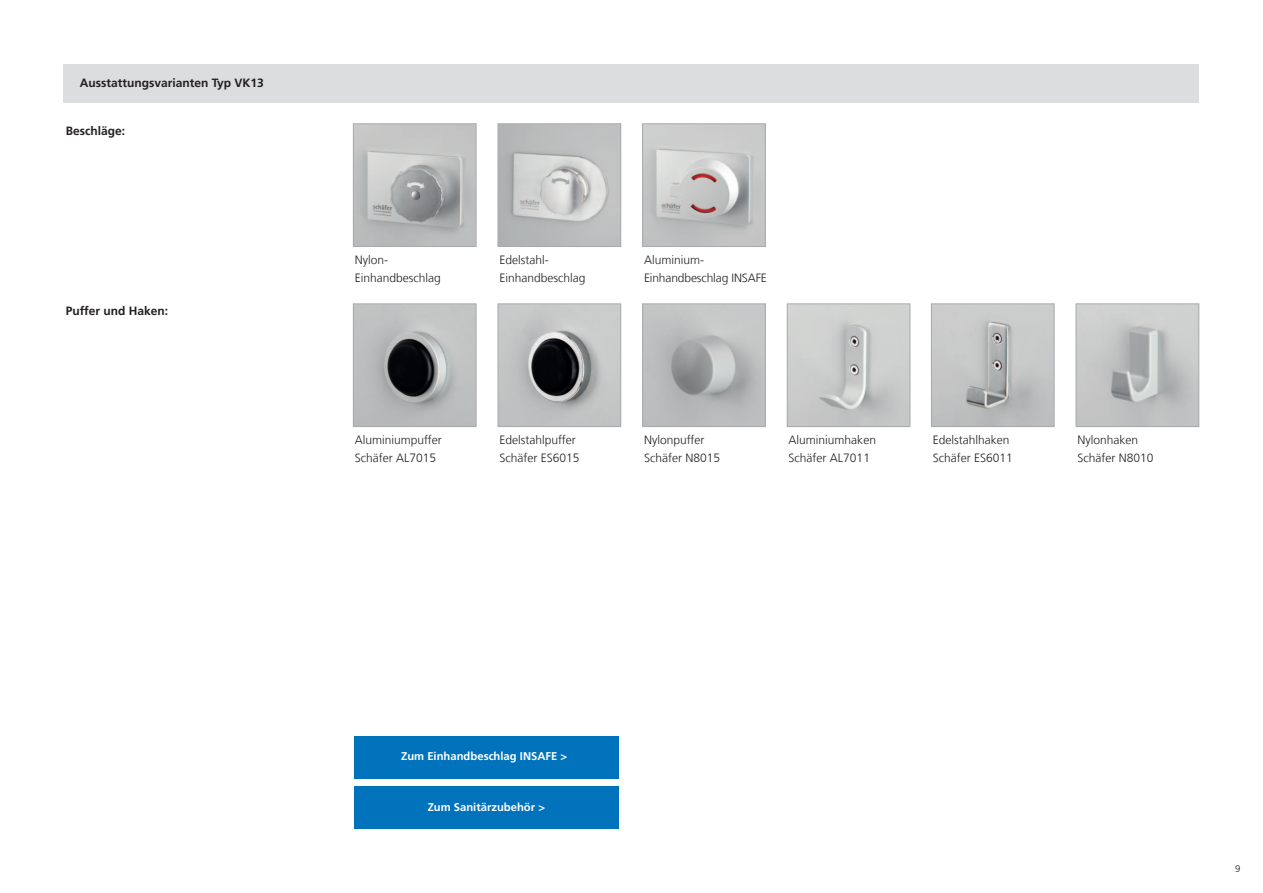
<style>
.page{position:relative;width:1263px;height:893px;background:#fff}
.page>*{position:absolute;margin:0;border:0;box-sizing:border-box;transform-origin:0 0}
.t1{font:300 12px/18px "Frutiger LT Com";color:#231f20}
.t2{font:700 12px "Frutiger LT Com";color:#231f20}
.t3{font:700 11.25px "Frutiger LT Com";color:#fff}
.t4{font:300 9.6px "Frutiger LT Com";color:#231f20}
</style>
<div class="page">
<div style="left:64px;top:64px;width:1135px;height:38px;background:#dcdddf"></div>
<div style="left:354px;top:787px;width:265px;height:42px;background:#0073bc"></div>
<img style="left:355px;top:306px;width:119px;height:119px">
<div style="left:353px;top:304px;width:123px;height:123px;border:1px solid #a8a9ad"></div>
<img style="left:500px;top:306px;width:119px;height:119px">
<div style="left:498px;top:304px;width:123px;height:123px;border:1px solid #a8a9ad"></div>
<img style="left:644px;top:306px;width:120px;height:119px">
<div style="left:642px;top:304px;width:124px;height:123px;border:1px solid #a8a9ad"></div>
<img style="left:789px;top:306px;width:119px;height:119px">
<div style="left:787px;top:304px;width:123px;height:123px;border:1px solid #a8a9ad"></div>
<img style="left:933px;top:306px;width:119px;height:119px">
<div style="left:931px;top:304px;width:123px;height:123px;border:1px solid #a8a9ad"></div>
<img style="left:1078px;top:306px;width:119px;height:119px">
<div style="left:1076px;top:304px;width:123px;height:123px;border:1px solid #a8a9ad"></div>
<img style="left:355px;top:125px;width:119px;height:120px">
<div style="left:353px;top:123px;width:123px;height:124px;border:1px solid #a8a9ad"></div>
<img style="left:500px;top:125px;width:119px;height:120px">
<div style="left:498px;top:123px;width:123px;height:124px;border:1px solid #a8a9ad"></div>
<img style="left:644px;top:125px;width:120px;height:120px">
<div style="left:642px;top:123px;width:124px;height:124px;border:1px solid #a8a9ad"></div>
<div style="left:354px;top:736px;width:265px;height:43px;background:#0073bc"></div>
<p class="t2" style="left:80px;top:78px;width:186px">Ausstattungsvarianten Typ VK13</p>
<p class="t2" style="left:66px;top:126px;width:61px">Beschläge:</p>
<p class="t2" style="left:66px;top:306px;width:104px">Puffer und Haken:</p>
<p class="t1" style="left:355px;top:252px;width:88px">Nylon-<br>Einhandbeschlag</p>
<p class="t1" style="left:499px;top:252px;width:88px">Edelstahl-<br>Einhandbeschlag</p>
<p class="t1" style="left:644px;top:252px;width:124px">Aluminium-<br>Einhandbeschlag INSAFE</p>
<p class="t1" style="left:355px;top:432px;width:89px">Aluminiumpuffer<br>Schäfer AL7015</p>
<p class="t1" style="left:499px;top:432px;width:82px">Edelstahlpuffer<br>Schäfer ES6015</p>
<p class="t1" style="left:644px;top:432px;width:78px">Nylonpuffer<br>Schäfer N8015</p>
<p class="t1" style="left:789px;top:432px;width:89px">Aluminiumhaken<br>Schäfer AL7011</p>
<p class="t1" style="left:933px;top:432px;width:82px">Edelstahlhaken<br>Schäfer ES6011</p>
<p class="t1" style="left:1077px;top:432px;width:78px">Nylonhaken<br>Schäfer N8010</p>
<p class="t3" style="left:401px;top:752px;width:168px">Zum Einhandbeschlag INSAFE &gt;</p>
<p class="t3" style="left:428px;top:803px;width:119px">Zum Sanitärzubehör &gt;</p>
<p class="t4" style="left:1235px;top:864px;width:7px">9</p>
</div>
